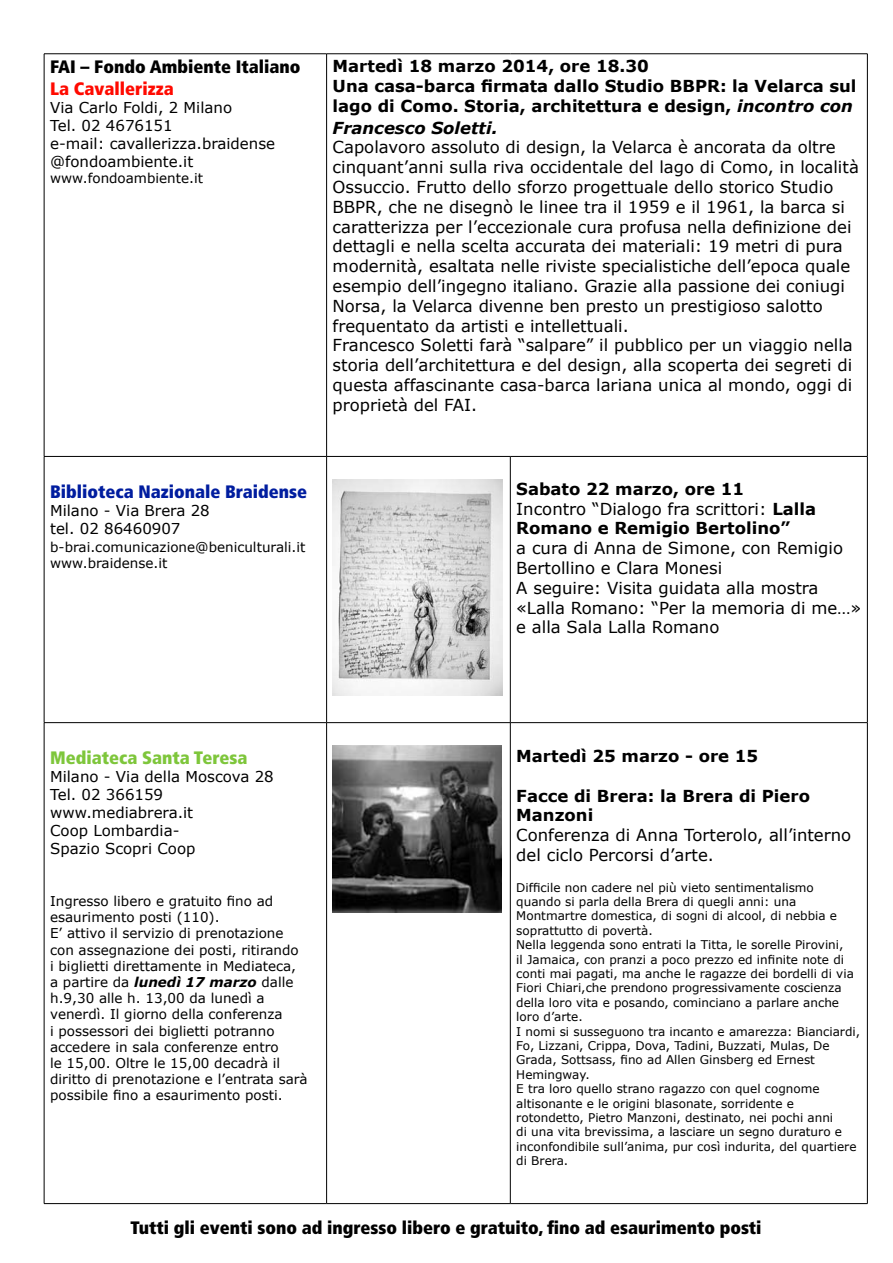
<style>
.page{position:relative;width:893px;height:1263px;background:#fff}
.page>*{position:absolute;margin:0;border:0;box-sizing:border-box;transform-origin:0 0}
.t1{font:900 condensed 18px "Frutiger LT Std";color:#000}
.t2{font:900 condensed 18px "Frutiger LT Std";color:#001d9f}
.t3{font:900 condensed 18px "Frutiger LT Std";color:#7ec63b}
.t4{font:900 condensed 18px "Frutiger LT Std";color:#ff0a00}
.t5{font:16.5px/19.8px "Verdana";color:#000}
.t6{font:700 16.5px/19.8px "Verdana";color:#000}
.t7{font:italic 700 16.5px "Verdana";color:#000}
.t8{font:15px/18px "Verdana";color:#000}
.t9{font:13.5px/16.2px "Verdana";color:#000}
.t10{font:12px/14.4px "Verdana";color:#000}
.s1{font-style:italic}
.s2{font-weight:400}
.s3{font-weight:700;font-style:italic}
</style>
<div class="page">
<hr style="left:44px;top:54px;width:283px;height:1px;background:#000">
<hr style="left:44px;top:54px;width:1px;height:402px;background:#000">
<hr style="left:327px;top:54px;width:183px;height:1px;background:#000">
<hr style="left:326px;top:54px;width:1px;height:402px;background:#000">
<hr style="left:510px;top:54px;width:357px;height:1px;background:#000">
<hr style="left:867px;top:54px;width:1px;height:402px;background:#000">
<hr style="left:44px;top:456px;width:283px;height:1px;background:#000">
<hr style="left:44px;top:457px;width:1px;height:265px;background:#000">
<hr style="left:327px;top:456px;width:183px;height:1px;background:#000">
<hr style="left:326px;top:457px;width:1px;height:265px;background:#000">
<hr style="left:510px;top:456px;width:357px;height:1px;background:#000">
<hr style="left:510px;top:457px;width:1px;height:265px;background:#000">
<hr style="left:867px;top:457px;width:1px;height:265px;background:#000">
<hr style="left:44px;top:722px;width:283px;height:1px;background:#000">
<hr style="left:44px;top:723px;width:1px;height:480px;background:#000">
<hr style="left:327px;top:722px;width:183px;height:1px;background:#000">
<hr style="left:326px;top:723px;width:1px;height:480px;background:#000">
<hr style="left:510px;top:722px;width:357px;height:1px;background:#000">
<hr style="left:510px;top:723px;width:1px;height:480px;background:#000">
<hr style="left:867px;top:723px;width:1px;height:480px;background:#000">
<hr style="left:44px;top:1203px;width:283px;height:1px;background:#000">
<hr style="left:327px;top:1203px;width:183px;height:1px;background:#000">
<hr style="left:510px;top:1203px;width:357px;height:1px;background:#000">
<img style="left:333px;top:479px;width:170px;height:216px">
<img style="left:333px;top:746px;width:169px;height:166px">
<p class="t1" style="left:50px;top:56px;width:252px">FAI – Fondo Ambiente Italiano</p>
<p class="t4" style="left:50px;top:78px;width:125px">La Cavallerizza</p>
<p class="t8" style="left:50px;top:98px;width:227px">Via Carlo Foldi, 2 Milano<br>Tel. 02 4676151<br>e-mail: cavallerizza.braidense @fondoambiente.it</p>
<p class="t9" style="left:50px;top:170px;width:154px">www.fondoambiente.it</p>
<p class="t6" style="left:333px;top:56px;width:525px">Martedì 18 marzo 2014, ore 18.30<br>Una casa-barca firmata dallo Studio BBPR: la Velarca sul lago di Como. Storia, architettura e design, <span class="s1">incontro con</span></p>
<p class="t7" style="left:333px;top:117px;width:167px">Francesco Soletti.</p>
<p class="t5" style="left:333px;top:137px;width:528px">Capolavoro assoluto di design, la Velarca è ancorata da oltre cinquant’anni sulla riva occidentale del lago di Como, in località Ossuccio. Frutto dello sforzo progettuale dello storico Studio BBPR, che ne disegnò le linee tra il 1959 e il 1961, la barca si caratterizza per l’eccezionale cura profusa nella definizione dei dettagli e nella scelta accurata dei materiali: 19 metri di pura modernità, esaltata nelle riviste specialistiche dell’epoca quale esempio dell’ingegno italiano. Grazie alla passione dei coniugi Norsa, la Velarca divenne ben presto un prestigioso salotto frequentato da artisti e intellettuali.<br>Francesco Soletti farà “salpare” il pubblico per un viaggio nella storia dell’architettura e del design, alla scoperta dei segreti di questa affascinante casa-barca lariana unica al mondo, oggi di proprietà del FAI.</p>
<p class="t2" style="left:50px;top:480px;width:258px">Biblioteca Nazionale Braidense</p>
<p class="t8" style="left:50px;top:501px;width:161px">Milano - Via Brera 28 tel. 02 86460907</p>
<p class="t9" style="left:50px;top:538px;width:257px">b-brai.comunicazione@beniculturali.it www.braidense.it</p>
<p class="t6" style="left:516px;top:478px;width:301px">Sabato 22 marzo, ore 11<br><span class="s2">Incontro “Dialogo fra scrittori:</span> Lalla<br>Romano e Remigio Bertolino”</p>
<p class="t5" style="left:516px;top:538px;width:347px">a cura di Anna de Simone, con Remigio<br>Bertollino e Clara Monesi<br>A seguire: Visita guidata alla mostra «Lalla Romano: “Per la memoria di me…» e alla Sala Lalla Romano</p>
<p class="t3" style="left:50px;top:746px;width:199px">Mediateca Santa Teresa</p>
<p class="t8" style="left:50px;top:767px;width:225px">Milano - Via della Moscova 28<br>Tel. 02 366159 www.mediabrera.it<br>Coop Lombardia-<br>Spazio Scopri Coop</p>
<p class="t9" style="left:50px;top:892px;width:259px">Ingresso libero e gratuito fino ad esaurimento posti (110).<br>E’ attivo il servizio di prenotazione con assegnazione dei posti, ritirando<br>i biglietti direttamente in Mediateca,<br>a partire da <span class="s3">lunedì 17 marzo</span> dalle h.9,30 alle h. 13,00 da lunedì a venerdì. Il giorno della conferenza<br>i possessori dei biglietti potranno accedere in sala conferenze entro<br>le 15,00. Oltre le 15,00 decadrà il diritto di prenotazione e l’entrata sarà possibile fino a esaurimento posti.</p>
<p class="t6" style="left:516px;top:745px;width:243px">Martedì 25 marzo - ore 15</p>
<p class="t6" style="left:516px;top:785px;width:295px">Facce di Brera: la Brera di Piero<br>Manzoni</p>
<p class="t5" style="left:516px;top:825px;width:336px">Conferenza di Anna Torterolo, all’interno del ciclo Percorsi d’arte.</p>
<p class="t10" style="left:516px;top:879px;width:345px">Difficile non cadere nel più vieto sentimentalismo quando si parla della Brera di quegli anni: una Montmartre domestica, di sogni di alcool, di nebbia e soprattutto di povertà.<br>Nella leggenda sono entrati la Titta, le sorelle Pirovini,<br>il Jamaica, con pranzi a poco prezzo ed infinite note di conti mai pagati, ma anche le ragazze dei bordelli di via Fiori Chiari,che prendono progressivamente coscienza della loro vita e posando, cominciano a parlare anche loro d’arte.<br>I nomi si susseguono tra incanto e amarezza: Bianciardi, Fo, Lizzani, Crippa, Dova, Tadini, Buzzati, Mulas, De Grada, Sottsass, fino ad Allen Ginsberg ed Ernest Hemingway.<br>E tra loro quello strano ragazzo con quel cognome altisonante e le origini blasonate, sorridente e rotondetto, Pietro Manzoni, destinato, nei pochi anni<br>di una vita brevissima, a lasciare un segno duraturo e inconfondibile sull’anima, pur così indurita, del quartiere di Brera.</p>
<p class="t1" style="left:131px;top:1216px;width:633px">Tutti gli eventi sono ad ingresso libero e gratuito, fino ad esaurimento posti</p>
</div>
